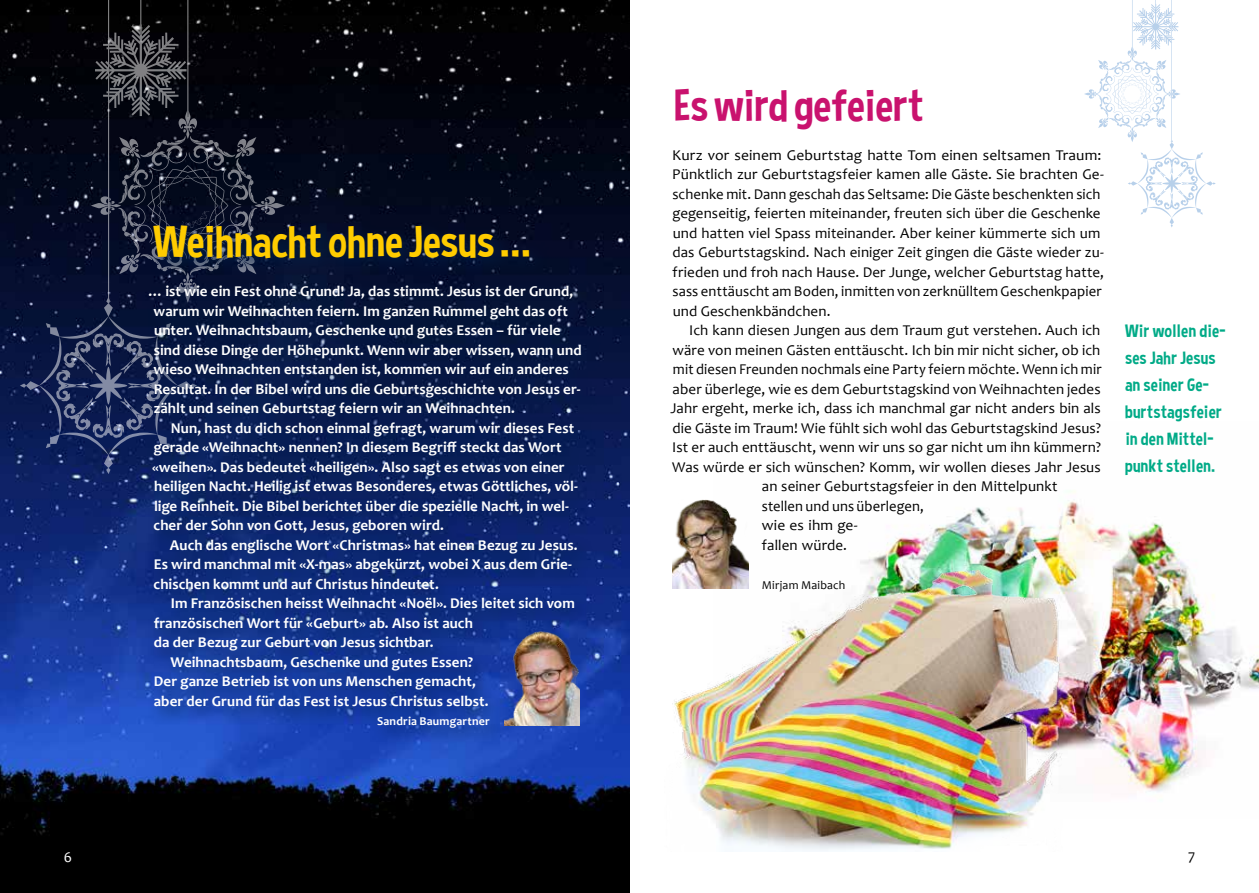
<style>
.page{position:relative;width:1259px;height:893px;background:#fff}
.page>*{position:absolute;margin:0;border:0;box-sizing:border-box;transform-origin:0 0}
.t1{font:45px "Curse Casual";letter-spacing:-.005em;color:#fc0}
.t2{font:45px "Curse Casual";letter-spacing:-.015em;color:#c9126e}
.t3{font:18px/27px "Curse Casual";letter-spacing:.01em;color:#00aa87}
.t4{font:700 15px/19.5px "Candara";letter-spacing:.005em;color:#fff}
.t5{font:15px/19.5px "Candara";letter-spacing:.005em;color:#000}
.t6{font:15px "Candara";color:#fff}
.t7{font:700 12px "Candara";letter-spacing:.015em;color:#fff}
.t8{font:12px "Candara";letter-spacing:.015em;color:#000}
</style>
<div class="page">
<img style="left:0;top:0;width:629px;height:893px">
<svg style="left:20px;top:0;width:265px;height:474px;background:#13192e"></svg>
<svg style="left:1084px;top:0;width:131px;height:227px"></svg>
<img style="left:748px;top:491px;width:511px;height:301px">
<div style="left:143px;top:218px;width:457px;height:529px;background:#002049;opacity:.9"></div>
<img style="left:505px;top:630px;width:74px;height:95px">
<img style="left:672px;top:499px;width:76px;height:70px">
<img style="left:672px;top:569px;width:390px;height:282px">
<h1 class="t1" style="left:154px;top:215px;width:378px">Weihnacht ohne Jesus…</h1>
<p class="t4" style="left:154px;top:281px;width:429px;text-indent:-5px">…ist wie ein Fest ohne Grund! Ja, das stimmt. Jesus ist der Grund, warum wir Weihnachten feiern. Im ganzen Rummel geht das oft unter. Weihnachtsbaum, Geschenke und gutes Essen – für viele sind diese Dinge der Höhepunkt. Wenn wir aber wissen, wann und wieso Weihnachten entstanden ist, kommen wir auf ein anderes Resultat. In der Bibel wird uns die Geburtsgeschichte von Jesus er&shy;zählt und seinen Geburtstag feiern wir an Weihnachten.</p>
<p class="t4" style="left:152px;top:418px;width:427px;text-indent:19px">Nun, hast du dich schon einmal gefragt, warum wir dieses Fest gerade «Weihnacht» nennen? In diesem Begriff steckt das Wort «weihen». Das bedeutet «heiligen». Also sagt es etwas von einer heiligen Nacht. Heilig ist etwas Besonderes, etwas Göttliches, völ&shy;lige Reinheit. Die Bibel berichtet über die spezielle Nacht, in wel&shy;cher der Sohn von Gott, Jesus, geboren wird.</p>
<p class="t4" style="left:154px;top:535px;width:425px;text-indent:16px">Auch das englische Wort «Christmas» hat einen Bezug zu Jesus.<br>Es wird manchmal mit «X-mas» abgekürzt, wobei X aus dem Grie&shy;chischen kommt und auf Christus hindeutet.</p>
<p class="t4" style="left:171px;top:593px;width:406px">Im Französischen heisst Weihnacht «Noël». Dies leitet sich vom</p>
<p class="t4" style="left:154px;top:613px;width:321px">französischen Wort für «Geburt» ab. Also ist auch</p>
<p class="t4" style="left:154px;top:632px;width:281px">da der Bezug zur Geburt von Jesus sichtbar.</p>
<p class="t4" style="left:171px;top:652px;width:304px">Weihnachtsbaum, Geschenke und gutes Essen?</p>
<p class="t4" style="left:154px;top:671px;width:323px">Der ganze Betrieb ist von uns Menschen gemacht,</p>
<p class="t4" style="left:154px;top:691px;width:336px">aber der Grund für das Fest ist Jesus Christus selbst.</p>
<p class="t7" style="left:377px;top:714px;width:114px">Sandria Baumgartner</p>
<h1 class="t2" style="left:674px;top:79px;width:250px">Es wird gefeiert</h1>
<p class="t5" style="left:672px;top:145px;width:433px">Kurz vor seinem Geburtstag hatte Tom einen seltsamen Traum:<br>Pünktlich zur Geburtstagsfeier kamen alle Gäste. Sie brachten Ge&shy;schenke mit. Dann geschah das Seltsame: Die Gäste beschenkten sich gegenseitig, feierten miteinander, freuten sich über die Geschenke und hatten viel Spass miteinander. Aber keiner kümmerte sich um das Geburtstagskind. Nach einiger Zeit gingen die Gäste wieder zu&shy;frieden und froh nach Hause. Der Junge, welcher Geburtstag hatte, sass enttäuscht am Boden, inmitten von zerknülltem Geschenkpapier und Geschenkbändchen.</p>
<p class="t5" style="left:689px;top:320px;width:413px">Ich kann diesen Jungen aus dem Traum gut verstehen. Auch ich</p>
<p class="t5" style="left:672px;top:340px;width:429px">wäre von meinen Gästen enttäuscht. Ich bin mir nicht sicher, ob ich</p>
<p class="t5" style="left:673px;top:359px;width:430px">mit diesen Freunden nochmals eine Party feiern möchte. Wenn ich mir</p>
<p class="t5" style="left:672px;top:379px;width:429px">aber überlege, wie es dem Geburtstagskind von Weihnachten jedes</p>
<p class="t5" style="left:670px;top:398px;width:432px">Jahr ergeht, merke ich, dass ich manchmal gar nicht anders bin als</p>
<p class="t5" style="left:672px;top:418px;width:430px">die Gäste im Traum! Wie fühlt sich wohl das Geburtstagskind Jesus?</p>
<p class="t5" style="left:672px;top:437px;width:430px">Ist er auch enttäuscht, wenn wir uns so gar nicht um ihn kümmern?</p>
<p class="t5" style="left:672px;top:457px;width:430px">Was würde er sich wünschen? Komm, wir wollen dieses Jahr Jesus</p>
<p class="t5" style="left:762px;top:476px;width:297px">an seiner Geburtstagsfeier in den Mittelpunkt</p>
<p class="t5" style="left:761px;top:496px;width:164px">stellen und uns überlegen,</p>
<p class="t5" style="left:762px;top:515px;width:97px">wie es ihm ge-</p>
<p class="t5" style="left:762px;top:535px;width:86px">fallen würde.</p>
<p class="t8" style="left:762px;top:577px;width:85px">Mirjam Maibach</p>
<p class="t3" style="left:1125px;top:316px;width:102px">Wir wollen die&shy;ses Jahr Jesus an seiner Ge&shy;burtstagsfeier in den Mittel&shy;punkt stellen.</p>
<p class="t6" style="left:64px;top:847px;width:10px">6</p>
<p class="t5" style="left:1188px;top:847px;width:9px">7</p>
</div>
